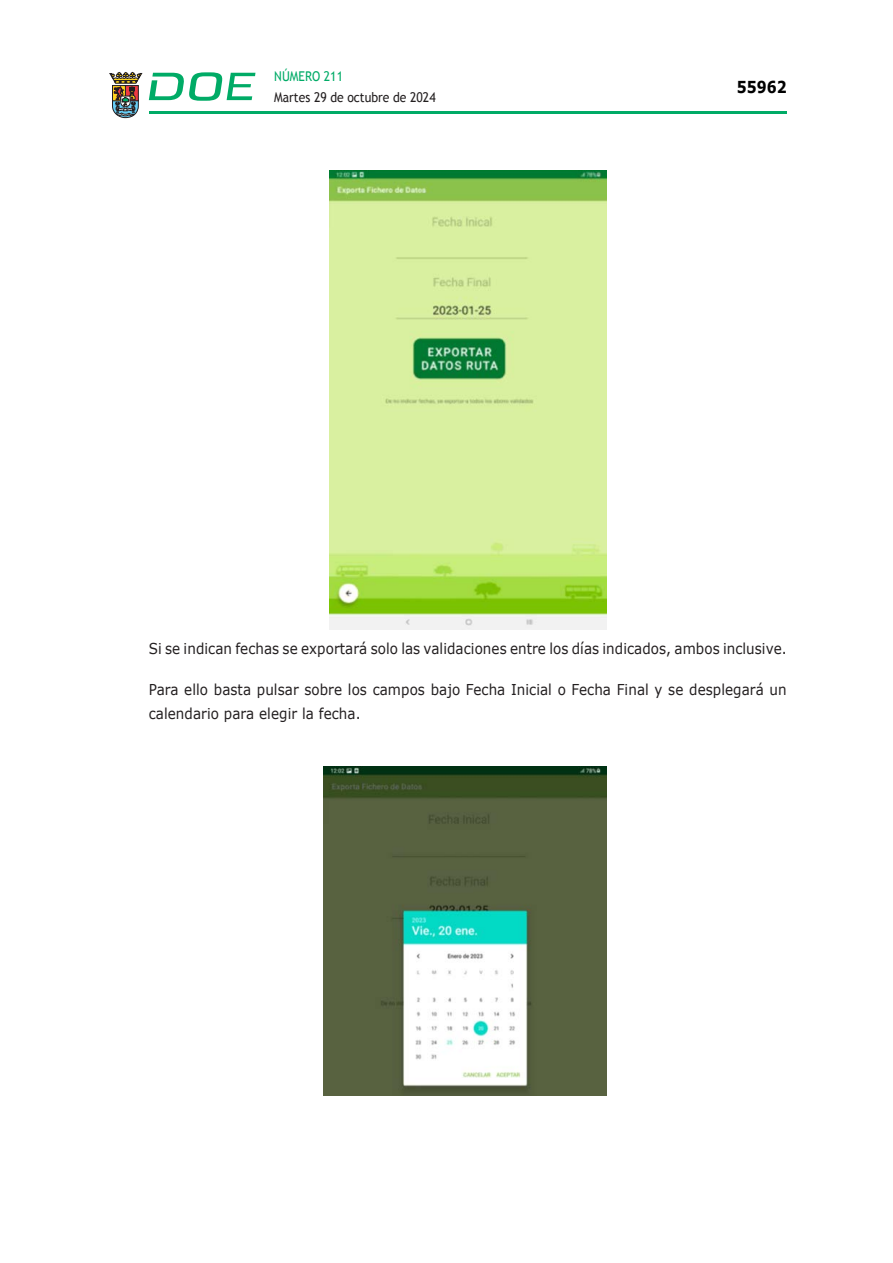
<style>
.page{position:relative;width:893px;height:1263px;background:#fff}
.page>*{position:absolute;margin:0;border:0;box-sizing:border-box;transform-origin:0 0}
.t1{font:700 16.5px "Verdana";color:#000;scale:.85 1}
.CUERPO_DE_TEXTO{font:15px/24px "Verdana";letter-spacing:.005em;color:#231f20;scale:.9 1}
.t2{font:13.5px "Trebuchet MS";color:#231f20;scale:.9 1}
.t3{font:13.5px "Trebuchet MS";color:#00ab67;scale:.9 1}
</style>
<div class="page">
<hr style="left:149px;top:111px;width:638px;height:3px;background:#00ab66">
<svg style="left:109px;top:72px;width:33px;height:46px"></svg>
<svg style="left:149px;top:72px;width:106px;height:29px"></svg>
<img style="left:329px;top:170px;width:277px;height:460px">
<img style="left:324px;top:766px;width:282px;height:329px">
<p class="t3" style="left:274px;top:68px;width:78px">NÚMERO 211</p>
<p class="t2" style="left:274px;top:89px;width:181px">Martes 29 de octubre de 2024</p>
<p class="t1" style="left:737px;top:76px;width:60px">55962</p>
<p class="CUERPO_DE_TEXTO" style="left:149px;top:637px;width:710px">Si se indican fechas se exportará solo las validaciones entre los días indicados, ambos inclusive.</p>
<p class="CUERPO_DE_TEXTO" style="left:149px;top:678px;width:710px">Para ello basta pulsar sobre los campos bajo Fecha Inicial o Fecha Final y se desplegará un calendario para elegir la fecha.</p>
</div>
